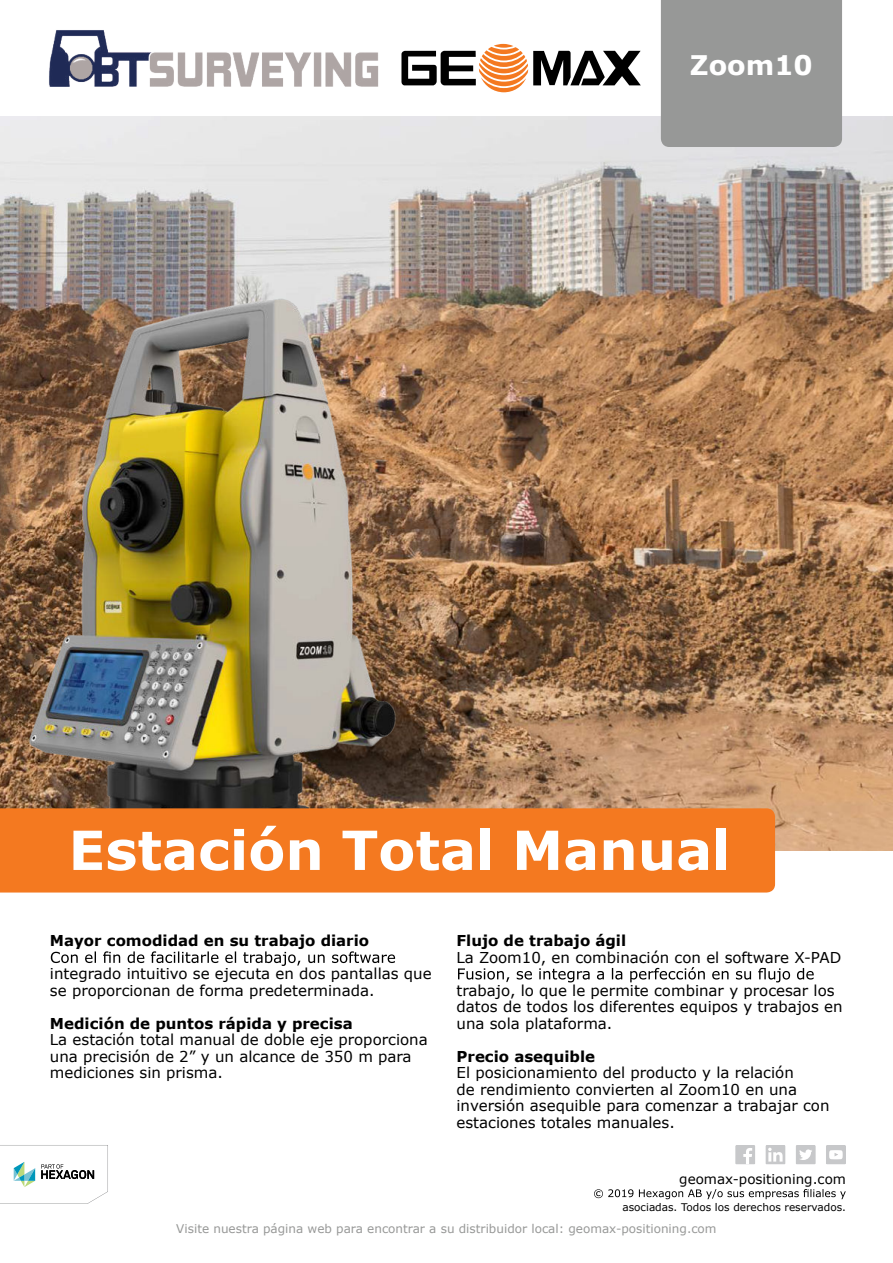
<style>
.page{position:relative;width:893px;height:1263px;background:#fff}
.page>*{position:absolute;margin:0;border:0;box-sizing:border-box;transform-origin:0 0}
.t1{font:700 54px "Verdana";color:#fff}
.t2{font:700 27px "Verdana";color:#fff}
.t3{font:15px/16.5px "Verdana";color:#000}
.t4{font:700 15px "Verdana";color:#000}
.t5{font:13.5px "Verdana";color:#000}
.t6{font:12px "Verdana";color:#979897}
.t7{font:10.5px "Verdana";color:#000}
</style>
<div class="page">
<svg style="left:0;top:1145px;width:108px;height:59px"></svg>
<svg style="left:594px;top:1189px;width:252px;height:10px"></svg>
<svg style="left:826px;top:1145px;width:20px;height:19px"></svg>
<svg style="left:796px;top:1145px;width:20px;height:19px"></svg>
<svg style="left:765px;top:1145px;width:20px;height:19px"></svg>
<svg style="left:735px;top:1145px;width:20px;height:19px"></svg>
<svg style="left:588px;top:50px;width:53px;height:36px"></svg>
<img style="left:0;top:116px;width:893px;height:734px">
<img style="left:0;top:288px;width:543px;height:520px">
<div style="left:661px;top:0;width:181px;height:147px;background:#979897"></div>
<svg style="left:51px;top:951px;width:344px;height:15px"></svg>
<svg style="left:458px;top:967px;width:356px;height:15px"></svg>
<div style="left:0;top:808px;width:775px;height:84px;background:#f47920"></div>
<img style="left:49px;top:30px;width:539px;height:63px">
<h2 class="t2" style="left:696px;top:53px;width:124px">Zoom10</h2>
<h1 class="t1" style="left:68px;top:826px;width:664px">Estación Total Manual</h1>
<p class="t4" style="left:50px;top:934px;width:321px">Mayor comodidad en su trabajo diario</p>
<p class="t3" style="left:50px;top:966px;width:383px">integrado intuitivo se ejecuta en dos pantallas que se proporcionan de forma predeterminada.</p>
<p class="t4" style="left:50px;top:1016px;width:304px">Medición de puntos rápida y precisa</p>
<p class="t3" style="left:50px;top:1032px;width:379px">La estación total manual de doble eje proporciona una precisión de 2” y un alcance de 350 m para mediciones sin prisma.</p>
<p class="t4" style="left:457px;top:934px;width:171px">Flujo de trabajo ágil</p>
<p class="t3" style="left:457px;top:950px;width:386px">La Zoom10, en combinación con el software X-PAD</p>
<p class="t3" style="left:457px;top:983px;width:388px">trabajo, lo que le permite combinar y procesar los datos de todos los diferentes equipos y trabajos en una sola plataforma.</p>
<p class="t4" style="left:457px;top:1049px;width:140px">Precio asequible</p>
<p class="t3" style="left:457px;top:1065px;width:374px">El posicionamiento del producto y la relación<br>de rendimiento convierten al Zoom10 en una inversión asequible para comenzar a trabajar con estaciones totales manuales.</p>
<p class="t5" style="left:679px;top:1172px;width:168px">geomax-positioning.com</p>
<p class="t7" style="left:622px;top:1202px;width:225px">asociadas. Todos los derechos reservados.</p>
<p class="t6" style="left:176px;top:1223px;width:542px">Visite nuestra página web para encontrar a su distribuidor local: geomax-positioning.com</p>
</div>
